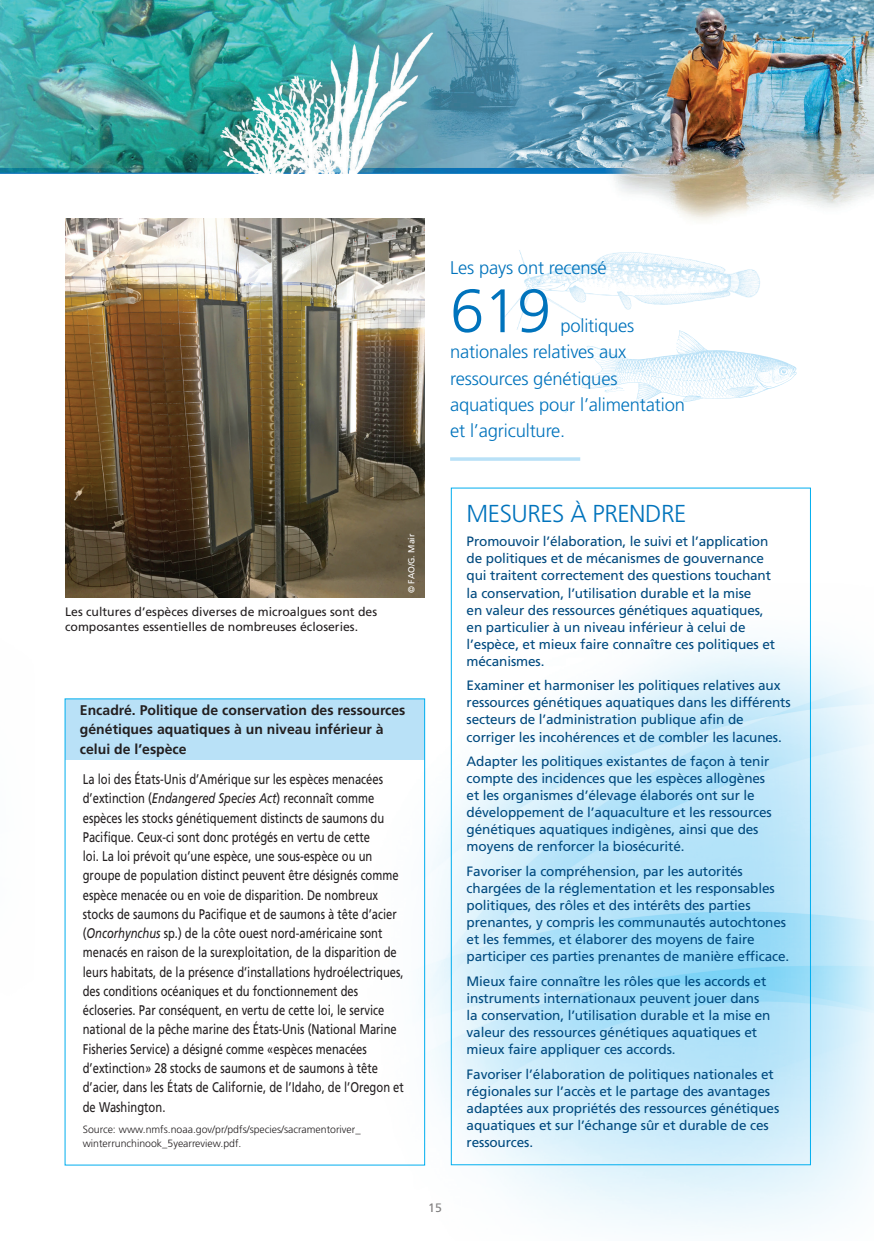
<style>
.page{position:relative;width:874px;height:1241px;background:#fff}
.page>*{position:absolute;margin:0;border:0;box-sizing:border-box;transform-origin:0 0}
.infographic{font:300 61.25px "Frutiger LT Std";color:#0073bc}
.message_Title{font:300 24.5px "Frutiger LT Std";letter-spacing:-.02em;color:#0073bc}
.infographic-2{font:300 18.38px/26.2px "Frutiger LT Std";letter-spacing:-.01em;color:#0073bc}
.BoxNewPara_1_E{font:14px/19.2px "Frutiger LT Std";color:#231f20;scale:.8 1}
.BoxTitle_E{font:700 14px/19.2px "Frutiger LT Std";color:#231f20}
.MessageTxt{font:13.65px/17.2px "Frutiger LT Std";letter-spacing:-.01em;color:#004a7f}
.PhotoCaption{font:12.25px/15.8px "Frutiger LT Std";color:#231f20}
.TableNote{font:300 10.5px/14px "Frutiger LT Std";color:#231f20}
.Figure_Source_E{font:8.75px "Frutiger LT Std";color:#fff}
.s1{font-style:italic}
</style>
<div class="page">
<img style="left:0;top:0;width:873px;height:294px">
<img style="left:502px;top:248px;width:259px;height:82px">
<img style="left:581px;top:330px;width:216px;height:73px">
<img style="left:347px;top:583px;width:526px;height:647px">
<div style="left:65px;top:698px;width:359px;height:61px;background:#b9e1f7"></div>
<hr style="left:450px;top:457px;width:130px;height:3px;background:#b9e1f7">
<img style="left:65px;top:218px;width:359px;height:379px">
<p class="infographic-2" style="left:450px;top:255px;width:158px">Les pays ont recensé</p>
<p class="infographic" style="left:450px;top:276px;width:102px">619</p>
<p class="infographic-2" style="left:450px;top:313px;width:236px;text-indent:110px">politiques nationales relatives aux ressources génétiques aquatiques pour l’alimentation et l’agriculture.</p>
<p class="PhotoCaption" style="left:65px;top:603px;width:313px">Les cultures d’espèces diverses de microalgues sont des composantes essentielles de nombreuses écloseries.</p>
<p class="Figure_Source_E" style="left:406px;top:593px;width:61px;rotate:-90deg">© FAO/G. Mair</p>
<p class="BoxTitle_E" style="left:80px;top:700px;width:327px">Encadré. Politique de conservation des ressources génétiques aquatiques à un niveau inférieur à celui de l’espèce</p>
<p class="BoxNewPara_1_E" style="left:83px;top:769px;width:402px">La loi des États-Unis d’Amérique sur les espèces menacées d’extinction (<span class="s1">Endangered Species Act</span>) reconnaît comme espèces les stocks génétiquement distincts de saumons du Pacifique. Ceux-ci sont donc protégés en vertu de cette<br>loi. La loi prévoit qu’une espèce, une sous-espèce ou un groupe de population distinct peuvent être désignés comme espèce menacée ou en voie de disparition. De nombreux stocks de saumons du Pacifique et de saumons à tête d’acier (<span class="s1">Oncorhynchus</span> sp.) de la côte ouest nord-américaine sont menacés en raison de la surexploitation, de la disparition de leurs habitats, de la présence d’installations hydroélectriques, des conditions océaniques et du fonctionnement des écloseries. Par conséquent, en vertu de cette loi, le service national de la pêche marine des États-Unis (National Marine Fisheries Service) a désigné comme «espèces menacées d’extinction» 28 stocks de saumons et de saumons à tête d’acier, dans les États de Californie, de l’Idaho, de l’Oregon et de Washington.</p>
<p class="TableNote" style="left:83px;top:1122px;width:279px">Source: www.nmfs.noaa.gov/pr/pdfs/species/sacramentoriver_ winterrunchinook_5yearreview.pdf.</p>
<p class="PhotoCaption" style="left:428px;top:1199px;width:15px">15</p>
<p class="message_Title" style="left:466px;top:499px;width:221px">MESURES À PRENDRE</p>
<p class="MessageTxt" style="left:466px;top:533px;width:310px">Promouvoir l’élaboration, le suivi et l’application de politiques et de mécanismes de gouvernance qui traitent correctement des questions touchant la conservation, l’utilisation durable et la mise<br>en valeur des ressources génétiques aquatiques, en particulier à un niveau inférieur à celui de l’espèce, et mieux faire connaître ces politiques et mécanismes.</p>
<p class="MessageTxt" style="left:466px;top:677px;width:325px">Examiner et harmoniser les politiques relatives aux ressources génétiques aquatiques dans les différents secteurs de l’administration publique afin de corriger les incohérences et de combler les lacunes.</p>
<p class="MessageTxt" style="left:466px;top:752px;width:306px">Adapter les politiques existantes de façon à tenir compte des incidences que les espèces allogènes et les organismes d’élevage élaborés ont sur le développement de l’aquaculture et les ressources génétiques aquatiques indigènes, ainsi que des moyens de renforcer la biosécurité.</p>
<p class="MessageTxt" style="left:466px;top:862px;width:324px">Favoriser la compréhension, par les autorités chargées de la réglementation et les responsables politiques, des rôles et des intérêts des parties prenantes, y compris les communautés autochtones et les femmes, et élaborer des moyens de faire participer ces parties prenantes de manière efficace.</p>
<p class="MessageTxt" style="left:466px;top:972px;width:305px">Mieux faire connaître les rôles que les accords et instruments internationaux peuvent jouer dans la conservation, l’utilisation durable et la mise en valeur des ressources génétiques aquatiques et mieux faire appliquer ces accords.</p>
<p class="MessageTxt" style="left:466px;top:1065px;width:314px">Favoriser l’élaboration de politiques nationales et régionales sur l’accès et le partage des avantages adaptées aux propriétés des ressources génétiques aquatiques et sur l’échange sûr et durable de ces ressources.</p>
</div>
